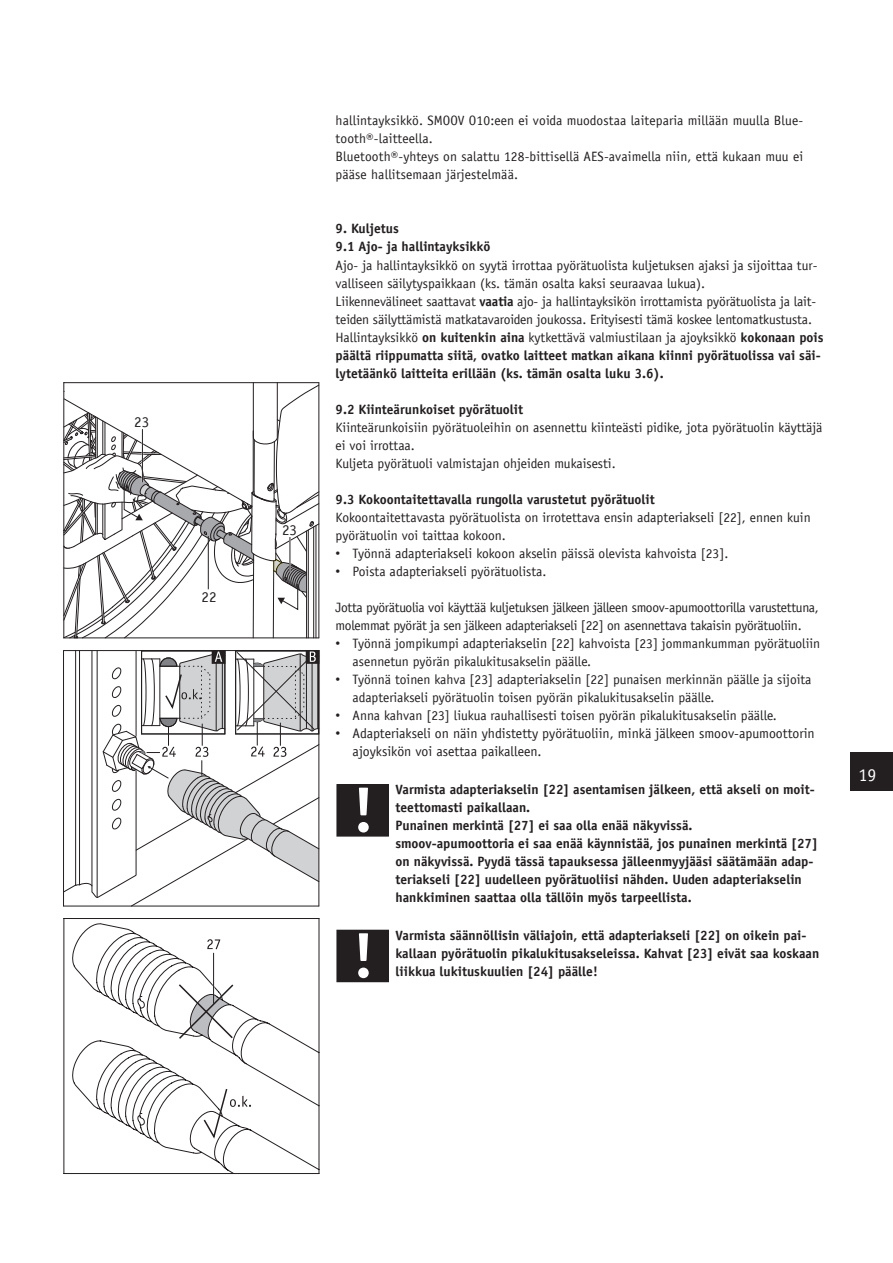
<style>
.page{position:relative;width:893px;height:1263px;background:#fff}
.page>*{position:absolute;margin:0;border:0;box-sizing:border-box;transform-origin:0 0}
.t1{font:18px "Officina Sans LT";color:#fff}
.t2{font:15px "Officina Sans LT";color:#231f20}
.t3{font:13.8px/18px "Officina Sans LT";color:#231f20}
.t4{font:13.5px/18px "Officina Sans LT";color:#231f20}
.t5{font:700 13.5px/18px "Officina Sans LT";color:#231f20}
.t6{font:13.5px/18px "Officina Sans LT";letter-spacing:-.02em;color:#231f20}
.s1{font-weight:700}
.s2{font-size:13.8px}
.s3{font-family:"Arial"}
</style>
<div class="page">
<div style="left:850px;top:753px;width:43px;height:38px;background:#231f20"></div>
<hr style="left:319px;top:650px;width:1px;height:256px;background:#231f20">
<hr style="left:64px;top:906px;width:255px;height:1px;background:#231f20">
<svg style="left:63px;top:650px;width:256px;height:256px"></svg>
<hr style="left:319px;top:383px;width:1px;height:255px;background:#231f20">
<hr style="left:64px;top:638px;width:255px;height:1px;background:#231f20">
<svg style="left:63px;top:382px;width:256px;height:256px"></svg>
<hr style="left:142px;top:429px;width:1px;height:53px;background:#231f20">
<hr style="left:289px;top:537px;width:2px;height:35px;background:#fff">
<hr style="left:290px;top:537px;width:1px;height:35px;background:#231f20">
<hr style="left:208px;top:536px;width:1px;height:53px;background:#231f20">
<svg style="left:64px;top:918px;width:255px;height:256px"></svg>
<hr style="left:213px;top:953px;width:1px;height:50px;background:#231f20">
<svg style="left:207px;top:939px;width:13px;height:10px"></svg>
<svg style="left:177px;top:983px;width:58px;height:57px"></svg>
<div style="left:337px;top:785px;width:51px;height:51px;background:#231f20"></div>
<div style="left:336px;top:784px;width:53px;height:53px;border:2px solid #231f20"></div>
<svg style="left:358px;top:788px;width:11px;height:44px"></svg>
<div style="left:337px;top:930px;width:51px;height:51px;background:#231f20"></div>
<div style="left:336px;top:930px;width:53px;height:52px;border:2px solid #231f20"></div>
<svg style="left:358px;top:933px;width:11px;height:45px"></svg>
<p class="t2" style="left:134px;top:413px;width:16px">23</p>
<p class="t2" style="left:202px;top:588px;width:16px">22</p>
<p class="t2" style="left:282px;top:521px;width:16px">23</p>
<p class="t4" style="left:336px;top:111px;width:469px">hallintayksikkö. SMOOV O10:een ei voida muodostaa laiteparia millään muulla Blue&shy;tooth®-laitteella.<br>Bluetooth®-yhteys on salattu 128-bittisellä AES-avaimella niin, että kukaan muu ei pääse hallitsemaan järjestelmää.</p>
<p class="t5" style="left:336px;top:219px;width:157px">9. Kuljetus<br>9.1 Ajo- ja hallintayksikkö</p>
<p class="t4" style="left:336px;top:256px;width:489px">Ajo- ja hallintayksikkö on syytä irrottaa pyörätuolista kuljetuksen ajaksi ja sijoittaa tur&shy;valliseen säilytyspaikkaan (ks. tämän osalta kaksi seuraavaa lukua).<br>Liikennevälineet saattavat <span class="s1">vaatia</span> ajo- ja hallintayksikön irrottamista pyörätuolista ja lait&shy;teiden säilyttämistä matkatavaroiden joukossa. Erityisesti tämä koskee lentomatkustusta.<br>Hallintayksikkö <span class="s1">on kuitenkin aina</span> kytkettävä valmiustilaan ja ajoyksikkö <span class="s1">kokonaan pois päältä riippumatta siitä, ovatko laitteet matkan aikana kiinni pyörätuolissa vai säi&shy;lytetäänkö laitteita erillään (ks. tämän osalta luku 3.6).</span></p>
<p class="t5" style="left:336px;top:400px;width:189px">9.2 Kiinteärunkoiset pyörätuolit</p>
<p class="t4" style="left:336px;top:418px;width:488px">Kiinteärunkoisiin pyörätuoleihin on asennettu kiinteästi pidike, jota pyörätuolin käyttäjä ei voi irrottaa.<br>Kuljeta pyörätuoli valmistajan ohjeiden mukaisesti.</p>
<p class="t4" style="left:336px;top:490px;width:477px"><span class="s1">9.3 Kokoontaitettavalla rungolla varustetut pyörätuolit<br></span>Kokoontaitettavasta pyörätuolista on irrotettava ensin <span class="s2">adapteriakseli</span> [22], ennen kuin pyörätuolin voi taittaa kokoon.</p>
<p class="t4" style="left:336px;top:544px;width:394px"><span class="s3">•</span> Työnnä <span class="s2">adapteriakseli</span> kokoon akselin päissä olevista kahvoista [23].</p>
<p class="t4" style="left:336px;top:562px;width:212px"><span class="s3">•</span> Poista <span class="s2">adapteriakseli</span> pyörätuolista.</p>
<p class="t6" style="left:336px;top:598px;width:485px">Jotta pyörätuolia voi käyttää kuljetuksen jälkeen jälleen smoov-apumoottorilla varustettuna, molemmat pyörät ja sen jälkeen adapteriakseli [22] on asennettava takaisin pyörätuoliin.</p>
<p class="t4" style="left:353px;top:634px;width:469px;text-indent:-17px"><span class="s3">•</span> Työnnä jompikumpi <span class="s2">adapteriakselin</span> [22] kahvoista [23] jommankumman pyörätuoliin asennetun pyörän pikalukitusakselin päälle.</p>
<p class="t4" style="left:353px;top:670px;width:460px;text-indent:-17px"><span class="s3">•</span> Työnnä toinen kahva [23] <span class="s2">adapteriakselin</span> [22] punaisen merkinnän päälle ja sijoita adapteriakseli pyörätuolin toisen pyörän pikalukitusakselin päälle.</p>
<p class="t4" style="left:336px;top:706px;width:443px"><span class="s3">•</span> Anna kahvan [23] liukua rauhallisesti toisen pyörän pikalukitusakselin päälle.</p>
<p class="t3" style="left:353px;top:724px;width:464px;text-indent:-17px"><span class="s3">•</span> Adapteriakseli on näin yhdistetty pyörätuoliin, minkä jälkeen smoov-apumoottorin ajoyksikön voi asettaa paikalleen.</p>
<p class="t5" style="left:395px;top:780px;width:424px">Varmista adapteriakselin [22] asentamisen jälkeen, että akseli on moit&shy;teettomasti paikallaan.<br>Punainen merkintä [27] ei saa olla enää näkyvissä.<br>smoov-apumoottoria ei saa enää käynnistää, jos punainen merkintä [27] on näkyvissä. Pyydä tässä tapauksessa jälleenmyyjääsi säätämään adap&shy;teriakseli [22] uudelleen pyörätuoliisi nähden. Uuden adapteriakselin hankkiminen saattaa olla tällöin myös tarpeellista.</p>
<p class="t5" style="left:395px;top:926px;width:425px">Varmista säännöllisin väliajoin, että adapteriakseli [22] on oikein pai&shy;kallaan pyörätuolin pikalukitusakseleissa. Kahvat [23] eivät saa koskaan liikkua lukituskuulien [24] päälle!</p>
<h1 class="t1" style="left:858px;top:764px;width:19px">19</h1>
</div>
